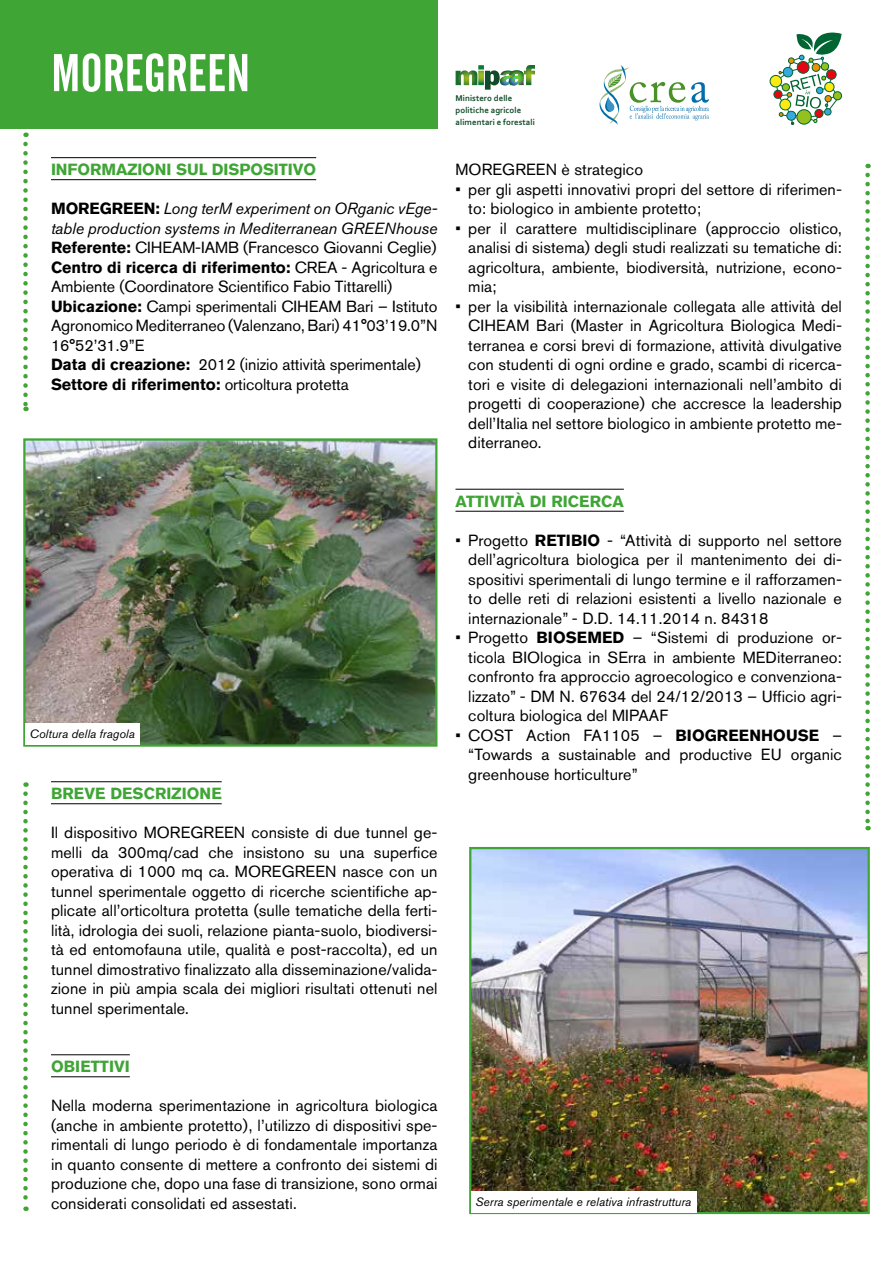
<style>
.page{position:relative;width:893px;height:1263px;background:#fff}
.page>*{position:absolute;margin:0;border:0;box-sizing:border-box;transform-origin:0 0}
.t1{font:52.5px "Alternate Gothic No 2 BT";color:#fff}
.t2{font:16.05px/19.5px "Akzidenz Grotesk BQ";letter-spacing:.005em;color:#000;text-align:justify}
.t3{font:700 16.05px "Akzidenz Grotesk BQ";letter-spacing:.005em;color:#3fa535}
.t4{font:italic 12px "Akzidenz Grotesk BQ";letter-spacing:.005em;color:#000}
.t5{font:700 8.85px/11.7px "Corbel";letter-spacing:.005em;color:#114b29}
.s1{font-weight:700}
.s2{font-style:italic}
</style>
<div class="page">
<svg style="left:865px;top:175px;width:5px;height:655px"></svg>
<hr style="left:455px;top:489px;width:169px;height:1px;background:#000">
<hr style="left:455px;top:511px;width:169px;height:1px;background:#000">
<div style="left:0;top:0;width:437px;height:129px;background:#3fa535"></div>
<hr style="left:51px;top:157px;width:265px;height:1px;background:#000">
<hr style="left:51px;top:179px;width:265px;height:1px;background:#000">
<hr style="left:51px;top:781px;width:171px;height:1px;background:#000">
<hr style="left:51px;top:803px;width:171px;height:1px;background:#000">
<hr style="left:51px;top:1054px;width:79px;height:1px;background:#000">
<hr style="left:51px;top:1076px;width:79px;height:1px;background:#000">
<svg style="left:456px;top:65px;width:79px;height:25px"></svg>
<svg style="left:599px;top:65px;width:110px;height:60px"></svg>
<svg style="left:770px;top:75px;width:12px;height:12px"></svg>
<div style="left:769px;top:75px;width:13px;height:13px;border:1px solid #006533;border-radius:50%"></div>
<div style="left:773px;top:90px;width:9px;height:9px;border:1px solid #006533;border-radius:50%"></div>
<svg style="left:775px;top:32px;width:67px;height:93px"></svg>
<svg style="left:23px;top:144px;width:5px;height:267px"></svg>
<img style="left:26px;top:441px;width:408px;height:303px">
<div style="left:23px;top:438px;width:414px;height:309px;border:2px solid #3fa535"></div>
<img style="left:472px;top:850px;width:395px;height:361px">
<div style="left:469px;top:847px;width:401px;height:367px;border:2px solid #3fa535"></div>
<svg style="left:23px;top:794px;width:5px;height:417px"></svg>
<div style="left:26px;top:723px;width:114px;height:21px;background:#fff"></div>
<div style="left:471px;top:1191px;width:226px;height:22px;background:#fff"></div>
<h1 class="t1" style="left:51px;top:44px;width:201px">MOREGREEN</h1>
<p class="t3" style="left:51px;top:160px;width:267px">INFORMAZIONI SUL DISPOSITIVO</p>
<p class="t2" style="left:51px;top:199px;width:388px;text-align:left"><span class="s1">MOREGREEN:</span> <span class="s2">Long terM experiment on ORganic vEge&shy;table production systems in Mediterranean GREENhouse </span><span class="s1">Referente:</span> CIHEAM-IAMB (Francesco Giovanni Ceglie)<br><span class="s1">Centro di ricerca di riferimento:</span> CREA - Agricoltura e Ambiente (Coordinatore Scientifico Fabio Tittarelli)<br><span class="s1">Ubicazione:</span> Campi sperimentali CIHEAM Bari – Istituto Agronomico Mediterraneo (Valenzano, Bari) 41°03’19.0”N 16°52’31.9”E<br><span class="s1">Data di creazione:</span> 2012 (inizio attività sperimentale)<br><span class="s1">Settore di riferimento:</span> orticoltura protetta</p>
<p class="t4" style="left:30px;top:726px;width:106px">Coltura della fragola</p>
<p class="t3" style="left:51px;top:784px;width:172px">BREVE DESCRIZIONE</p>
<p class="t2" style="left:51px;top:823px;width:388px">Il dispositivo MOREGREEN consiste di due tunnel ge&shy;melli da 300mq/cad che insistono su una superfice operativa di 1000 mq ca. MOREGREEN nasce con un tunnel sperimentale oggetto di ricerche scientifiche ap&shy;plicate all’orticoltura protetta (sulle tematiche della ferti&shy;lità, idrologia dei suoli, relazione pianta-suolo, biodiversi&shy;tà ed entomofauna utile, qualità e post-raccolta), ed un tunnel dimostrativo finalizzato alla disseminazione/valida&shy;zione in più ampia scala dei migliori risultati ottenuti nel tunnel sperimentale.</p>
<p class="t3" style="left:51px;top:1057px;width:80px">OBIETTIVI</p>
<p class="t2" style="left:51px;top:1096px;width:388px">Nella moderna sperimentazione in agricoltura biologica (anche in ambiente protetto), l’utilizzo di dispositivi spe&shy;rimentali di lungo periodo è di fondamentale importanza in quanto consente di mettere a confronto dei sistemi di produzione che, dopo una fase di transizione, sono ormai considerati consolidati ed assestati.</p>
<p class="t5" style="left:456px;top:92px;width:81px">Ministero delle politiche agricole alimentari e forestali</p>
<p class="t2" style="left:455px;top:160px;width:189px">MOREGREEN è strategico</p>
<p class="t2" style="left:468px;top:179px;width:375px;text-indent:-13px">• per gli aspetti innovativi propri del settore di riferimen&shy;to: biologico in ambiente protetto;</p>
<p class="t2" style="left:468px;top:218px;width:375px;text-indent:-13px">• per il carattere multidisciplinare (approccio olistico, analisi di sistema) degli studi realizzati su tematiche di: agricoltura, ambiente, biodiversità, nutrizione, econo&shy;mia;</p>
<p class="t2" style="left:468px;top:296px;width:375px;text-indent:-13px">• per la visibilità internazionale collegata alle attività del CIHEAM Bari (Master in Agricoltura Biologica Medi&shy;terranea e corsi brevi di formazione, attività divulgative con studenti di ogni ordine e grado, scambi di ricerca&shy;tori e visite di delegazioni internazionali nell’ambito di progetti di cooperazione) che accresce la leadership dell’Italia nel settore biologico in ambiente protetto me&shy;diterraneo.</p>
<p class="t3" style="left:455px;top:492px;width:170px">ATTIVITÀ DI RICERCA</p>
<p class="t2" style="left:468px;top:530px;width:375px;text-indent:-13px">• Progetto <span class="s1">RETIBIO</span> - “Attività di supporto nel settore dell’agricoltura biologica per il mantenimento dei di&shy;spositivi sperimentali di lungo termine e il rafforzamen&shy;to delle reti di relazioni esistenti a livello nazionale e internazionale” - D.D. 14.11.2014 n. 84318</p>
<p class="t2" style="left:468px;top:628px;width:375px;text-indent:-13px">• Progetto <span class="s1">BIOSEMED</span> – “Sistemi di produzione or&shy;ticola BIOlogica in SErra in ambiente MEDiterraneo: confronto fra approccio agroecologico e convenziona&shy;lizzato” - DM N. 67634 del 24/12/2013 – Ufficio agri&shy;coltura biologica del MIPAAF</p>
<p class="t2" style="left:468px;top:725px;width:375px;text-indent:-13px">• COST Action FA1105 – <span class="s1">BIOGREENHOUSE</span> – “Towards a sustainable and productive EU organic greenhouse horticulture”</p>
<p class="t4" style="left:476px;top:1195px;width:217px">Serra sperimentale e relativa infrastruttura</p>
</div>
